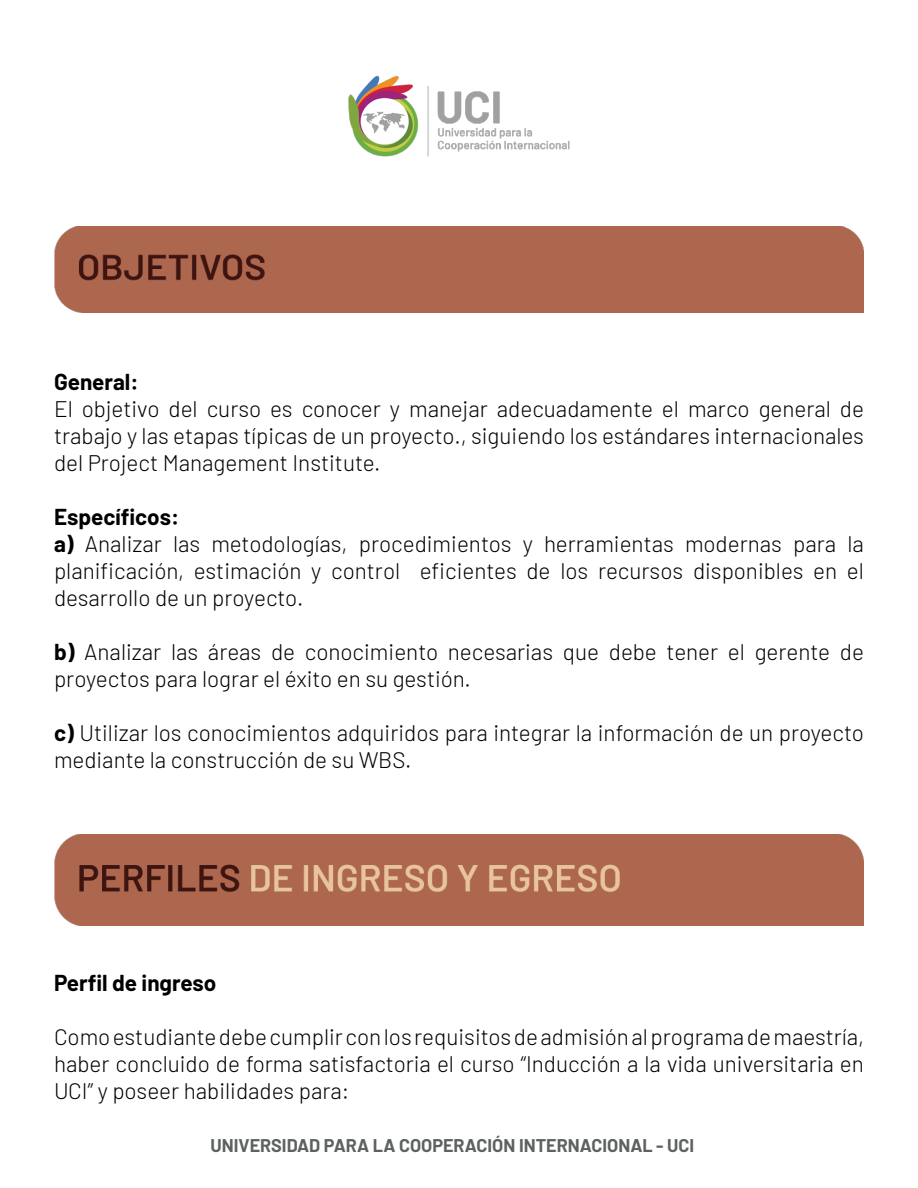
<style>
.page{position:relative;width:918px;height:1188px;background:#fff}
.page>*{position:absolute;margin:0;border:0;box-sizing:border-box;transform-origin:0 0}
.t1{font:300 22.5px/27px "Barlow";color:#000001;text-align:justify}
.t2{font:700 22.5px "Barlow";color:#000001}
.t3{font:700 18px "Barlow";color:#5d6161}
.s1{font-weight:700}
</style>
<div class="page">
<img style="left:348px;top:75px;width:222px;height:82px">
<img style="left:54px;top:834px;width:810px;height:91px">
<div style="left:54px;top:227px;width:810px;height:86px;background:#ad674e"></div>
<p class="t2" style="left:54px;top:365px;width:86px">General:</p>
<p class="t1" style="left:54px;top:394px;width:812px">El objetivo del curso es conocer y manejar adecuadamente el marco general de trabajo y las etapas típicas de un proyecto., siguiendo los estándares internacionales del Project Management Institute.</p>
<p class="t2" style="left:54px;top:500px;width:127px">Específicos:</p>
<p class="t1" style="left:54px;top:529px;width:812px"><span class="s1">a)</span> Analizar las metodologías, procedimientos y herramientas modernas para la planificación, estimación y control eficientes de los recursos disponibles en el desarrollo de un proyecto.</p>
<p class="t1" style="left:54px;top:637px;width:812px"><span class="s1">b)</span> Analizar las áreas de conocimiento necesarias que debe tener el gerente de proyectos para lograr el éxito en su gestión.</p>
<p class="t1" style="left:54px;top:718px;width:812px"><span class="s1">c)</span> Utilizar los conocimientos adquiridos para integrar la información de un proyecto mediante la construcción de su WBS.</p>
<p class="t2" style="left:54px;top:966px;width:164px">Perfil de ingreso</p>
<p class="t1" style="left:54px;top:1021px;width:812px">Como estudiante debe cumplir con los requisitos de admisión al programa de maestría, haber concluido de forma satisfactoria el curso “Inducción a la vida universitaria en UCI” y poseer habilidades para:</p>
<p class="t3" style="left:211px;top:1132px;width:485px">UNIVERSIDAD PARA LA COOPERACIÓN INTERNACIONAL - UCI</p>
</div>
